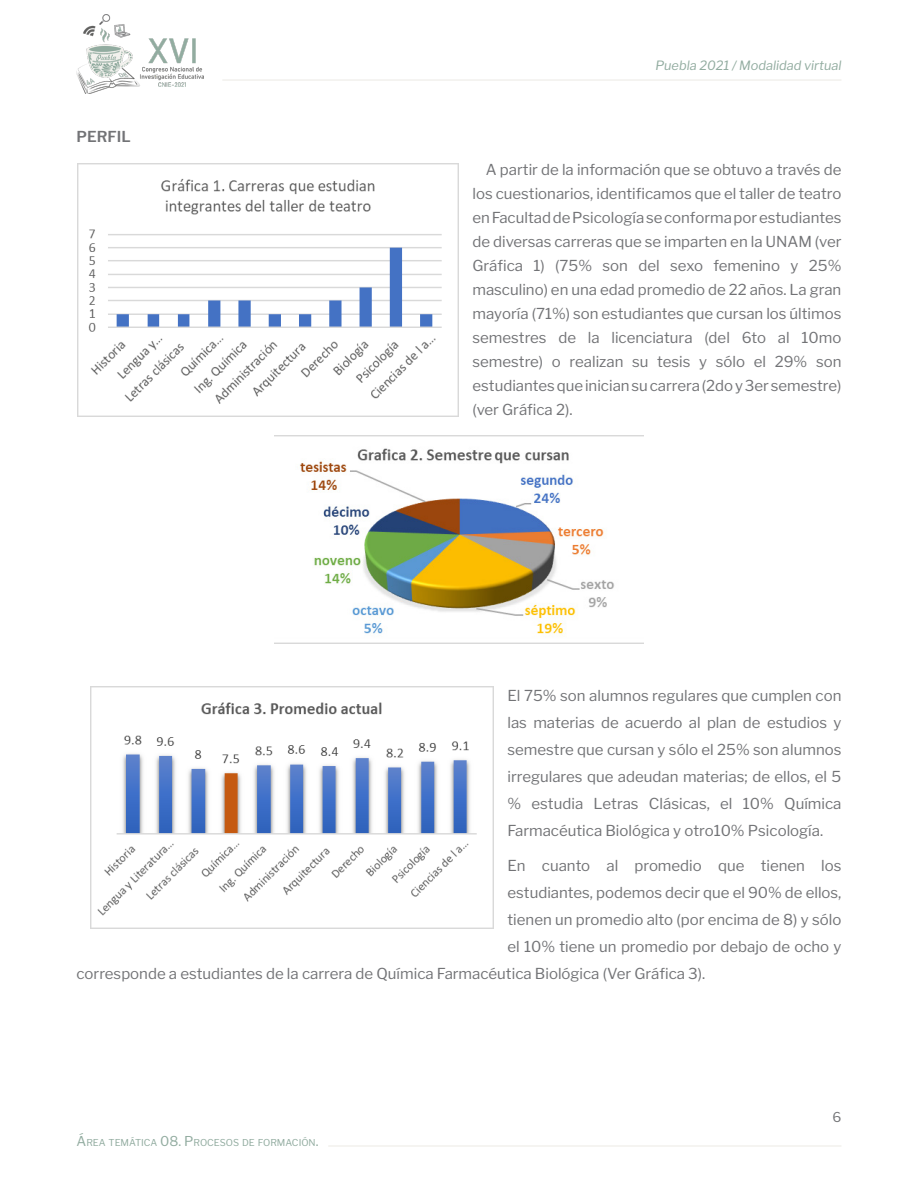
<style>
.page{position:relative;width:918px;height:1188px;background:#fff}
.page>*{position:absolute;margin:0;border:0;box-sizing:border-box;transform-origin:0 0}
.parrafo_general{font:15px/27px "Libre Franklin";color:#727376;text-align:justify}
.primer_parrafo{font:15px/24px "Libre Franklin";color:#727376;text-align:justify}
.parrafo_general-2{font:600 15px "Libre Franklin";color:#727376}
.t1{font:13.5px "Libre Franklin";color:#727376}
.t2{font:italic 12.75px "Libre Franklin";color:#92aca0}
.t3{font:9.45px "Libre Franklin";color:#92aca0}
.s1{font-size:13.5px}
</style>
<div class="page">
<hr style="left:222px;top:79px;width:619px;height:2px;background:#f2f1ed">
<img style="left:77px;top:15px;width:126px;height:79px">
<hr style="left:328px;top:1145px;width:513px;height:2px;background:#f2f1ed">
<img style="left:90px;top:686px;width:404px;height:243px">
<img style="left:77px;top:164px;width:382px;height:253px">
<img style="left:274px;top:435px;width:370px;height:208px">
<p class="parrafo_general-2" style="left:77px;top:128px;width:56px">PERFIL</p>
<p class="t2" style="left:655px;top:58px;width:187px">Puebla 2021 / Modalidad virtual</p>
<p class="primer_parrafo" style="left:472px;top:157px;width:370px;text-indent:13px">A partir de la información que se obtuvo a través de los cuestionarios, identificamos que el taller de teatro en Facultad de Psicología se conforma por estudiantes de diversas carreras que se imparten en la UNAM (ver Gráfica 1) (75% son del sexo femenino y 25% masculino) en una edad promedio de 22 años. La gran mayoría (71%) son estudiantes que cursan los últimos semestres de la licenciatura (del 6to al 10mo semestre) o realizan su tesis y sólo el 29% son estudiantes que inician su carrera (2do y 3er semestre) (ver Gráfica 2).</p>
<p class="parrafo_general" style="left:507px;top:682px;width:336px">El 75% son alumnos regulares que cumplen con las materias de acuerdo al plan de estudios y semestre que cursan y sólo el 25% son alumnos irregulares que adeudan materias; de ellos, el 5 % estudia Letras Clásicas, el 10% Química Farmacéutica Biológica y otro10% Psicología.</p>
<p class="parrafo_general" style="left:507px;top:852px;width:335px">En cuanto al promedio que tienen los</p>
<p class="parrafo_general" style="left:507px;top:879px;width:335px">estudiantes, podemos decir que el 90% de ellos,</p>
<p class="parrafo_general" style="left:507px;top:906px;width:335px">tienen un promedio alto (por encima de 8) y sólo</p>
<p class="parrafo_general" style="left:507px;top:933px;width:335px">el 10% tiene un promedio por debajo de ocho y</p>
<p class="parrafo_general" style="left:77px;top:960px;width:630px">corresponde a estudiantes de la carrera de Química Farmacéutica Biológica (Ver Gráfica 3).</p>
<p class="t3" style="left:77px;top:1137px;width:244px"><span class="s1">Á</span>REA TEMÁTICA <span class="s1">08. P</span>ROCESOS DE FORMACIÓN<span class="s1">.</span></p>
<p class="t1" style="left:833px;top:1109px;width:10px">6</p>
</div>
